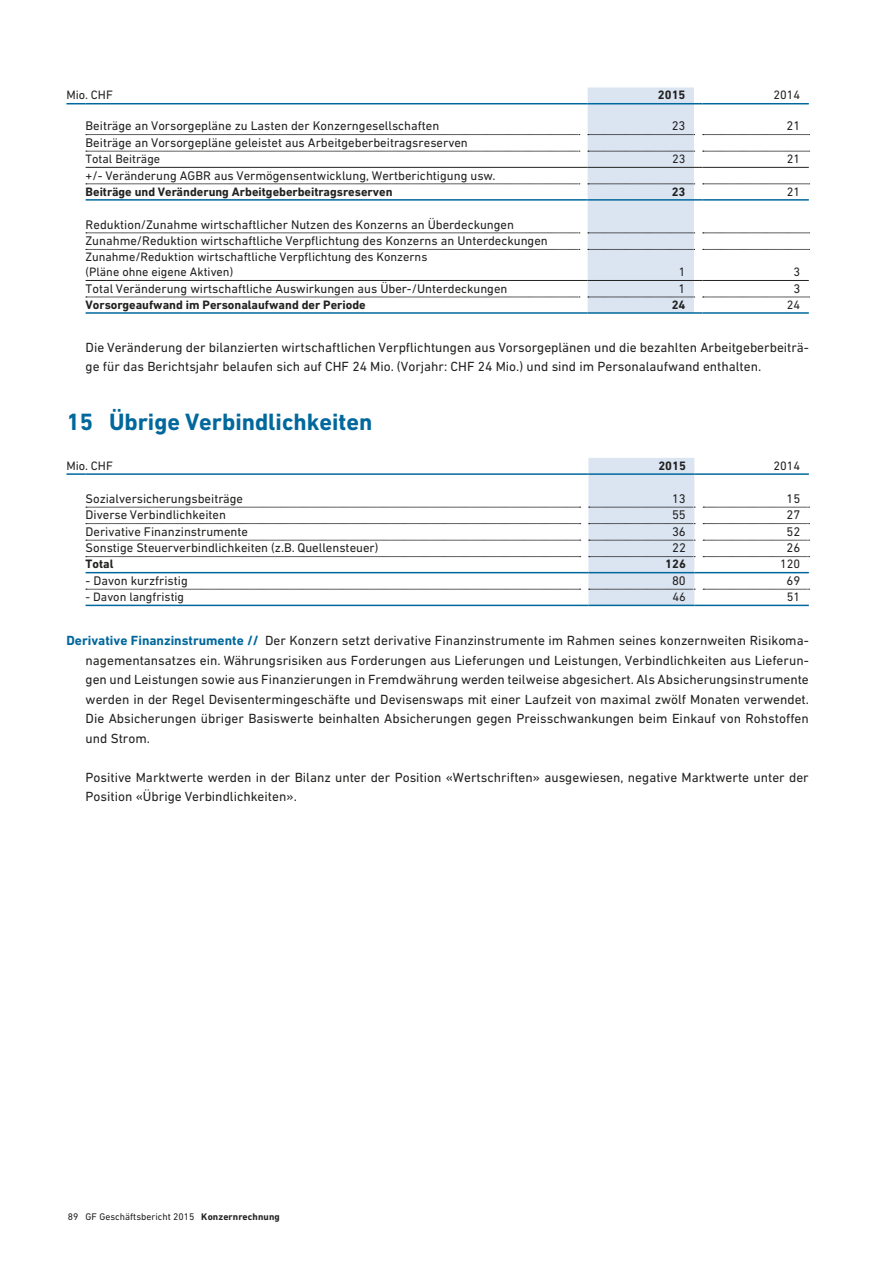
<style>
.page{position:relative;width:893px;height:1263px;background:#fff}
.page>*{position:absolute;margin:0;border:0;box-sizing:border-box;transform-origin:0 0}
.t1{font:700 24px "DIN Next W1 G";color:#00689c}
.t2{font:13.5px/19.5px "DIN Next W1 G";color:#222221}
.t3{font:12.75px/16.5px "DIN Next W1 G";color:#222221}
.t4{font:12.3px/14.9px "DIN Next W1 G";color:#222221}
.t5{font:700 12.3px "DIN Next W1 G";color:#222221}
.t6{font:9.75px "DIN Next W1 G";color:#222221}
.s1{font-weight:700;color:#00689c}
.s2{font-weight:700}
</style>
<div class="page">
<svg style="left:66px;top:103px;width:20px;height:1px"></svg>
<hr style="left:86px;top:103px;width:501px;height:1px;background:#00689c">
<hr style="left:86px;top:199px;width:501px;height:2px;background:#00689c">
<hr style="left:86px;top:312px;width:501px;height:2px;background:#00689c">
<svg style="left:86px;top:134px;width:494px;height:1px"></svg>
<svg style="left:86px;top:151px;width:494px;height:1px"></svg>
<svg style="left:86px;top:184px;width:494px;height:1px"></svg>
<svg style="left:86px;top:233px;width:494px;height:1px"></svg>
<svg style="left:86px;top:249px;width:494px;height:1px"></svg>
<svg style="left:86px;top:297px;width:494px;height:1px"></svg>
<hr style="left:86px;top:167px;width:501px;height:1px;background:#222221">
<hr style="left:86px;top:280px;width:501px;height:1px;background:#222221">
<svg style="left:587px;top:87px;width:222px;height:227px"></svg>
<hr style="left:702px;top:280px;width:106px;height:1px;background:#222221">
<hr style="left:66px;top:473px;width:20px;height:2px;background:#00689c">
<hr style="left:86px;top:473px;width:502px;height:2px;background:#00689c">
<hr style="left:694px;top:473px;width:114px;height:2px;background:#00689c">
<hr style="left:86px;top:572px;width:502px;height:1px;background:#00689c">
<hr style="left:694px;top:572px;width:114px;height:1px;background:#00689c">
<hr style="left:86px;top:605px;width:502px;height:1px;background:#00689c">
<hr style="left:588px;top:605px;width:106px;height:1px;background:#00689c">
<hr style="left:694px;top:605px;width:114px;height:1px;background:#00689c">
<svg style="left:86px;top:507px;width:494px;height:1px"></svg>
<svg style="left:703px;top:507px;width:106px;height:1px"></svg>
<svg style="left:86px;top:523px;width:494px;height:1px"></svg>
<svg style="left:703px;top:523px;width:106px;height:1px"></svg>
<svg style="left:86px;top:540px;width:494px;height:1px"></svg>
<svg style="left:703px;top:540px;width:106px;height:1px"></svg>
<svg style="left:86px;top:556px;width:494px;height:1px"></svg>
<svg style="left:703px;top:556px;width:106px;height:1px"></svg>
<svg style="left:86px;top:589px;width:494px;height:1px"></svg>
<svg style="left:588px;top:458px;width:107px;height:147px;background:#d1dce9"></svg>
<svg style="left:703px;top:589px;width:106px;height:1px"></svg>
<p class="t4" style="left:66px;top:89px;width:48px">Mio. CHF</p>
<p class="t5" style="left:658px;top:91px;width:29px">2015</p>
<p class="t4" style="left:773px;top:89px;width:28px">2014</p>
<p class="t3" style="left:86px;top:119px;width:355px">Beiträge an Vorsorgepläne zu Lasten der Konzerngesellschaften</p>
<p class="t3" style="left:671px;top:119px;width:15px">23</p>
<p class="t3" style="left:786px;top:119px;width:15px">21</p>
<p class="t3" style="left:86px;top:136px;width:384px">Beiträge an Vorsorgepläne geleistet aus Arbeitgeberbeitragsreserven</p>
<p class="t4" style="left:86px;top:153px;width:76px">Total Beiträge</p>
<p class="t4" style="left:672px;top:153px;width:15px">23</p>
<p class="t4" style="left:786px;top:153px;width:15px">21</p>
<p class="t3" style="left:86px;top:168px;width:411px">+/- Veränderung AGBR aus Vermögensentwicklung, Wertberichtigung usw.</p>
<p class="t5" style="left:86px;top:187px;width:308px">Beiträge und Veränderung Arbeitgeberbeitragsreserven</p>
<p class="t5" style="left:671px;top:187px;width:15px">23</p>
<p class="t4" style="left:786px;top:185px;width:15px">21</p>
<p class="t3" style="left:86px;top:217px;width:464px">Reduktion/Zunahme wirtschaftlicher Nutzen des Konzerns an Überdeckungen<br>Zunahme/Reduktion wirtschaftliche Verpflichtung des Konzerns an Unterdeckungen</p>
<p class="t4" style="left:86px;top:251px;width:343px">Zunahme/Reduktion wirtschaftliche Verpflichtung des Konzerns (Pläne ohne eigene Aktiven)</p>
<p class="t4" style="left:678px;top:266px;width:8px">1</p>
<p class="t4" style="left:793px;top:266px;width:8px">3</p>
<p class="t3" style="left:86px;top:281px;width:423px">Total Veränderung wirtschaftliche Auswirkungen aus Über-/Unterdeckungen</p>
<p class="t3" style="left:678px;top:281px;width:8px">1</p>
<p class="t3" style="left:793px;top:281px;width:8px">3</p>
<p class="t5" style="left:86px;top:300px;width:282px">Vorsorgeaufwand im Personalaufwand der Periode</p>
<p class="t5" style="left:671px;top:300px;width:15px">24</p>
<p class="t4" style="left:786px;top:298px;width:15px">24</p>
<p class="t2" style="left:86px;top:339px;width:724px">Die Veränderung der bilanzierten wirtschaftlichen Verpflichtungen aus Vorsorgeplänen und die bezahlten Arbeitgeberbeiträ&shy;ge für das Berichtsjahr belaufen sich auf CHF 24 Mio. (Vorjahr: CHF 24 Mio.) und sind im Personalaufwand enthalten.</p>
<h1 class="t1" style="left:66px;top:413px;width:307px">15 Übrige Verbindlichkeiten</h1>
<p class="t4" style="left:66px;top:460px;width:48px">Mio. CHF</p>
<p class="t5" style="left:658px;top:461px;width:29px">2015</p>
<p class="t4" style="left:773px;top:460px;width:28px">2014</p>
<p class="t3" style="left:86px;top:492px;width:159px">Sozialversicherungsbeiträge</p>
<p class="t3" style="left:672px;top:492px;width:15px">13</p>
<p class="t3" style="left:786px;top:492px;width:15px">15</p>
<p class="t3" style="left:86px;top:508px;width:142px">Diverse Verbindlichkeiten</p>
<p class="t3" style="left:672px;top:508px;width:15px">55</p>
<p class="t3" style="left:786px;top:508px;width:15px">27</p>
<p class="t3" style="left:86px;top:525px;width:164px">Derivative Finanzinstrumente</p>
<p class="t3" style="left:672px;top:525px;width:15px">36</p>
<p class="t3" style="left:786px;top:525px;width:15px">52</p>
<p class="t3" style="left:86px;top:541px;width:294px">Sonstige Steuerverbindlichkeiten (z.B. Quellensteuer)</p>
<p class="t3" style="left:672px;top:541px;width:15px">22</p>
<p class="t3" style="left:786px;top:541px;width:15px">26</p>
<p class="t5" style="left:86px;top:560px;width:29px">Total</p>
<p class="t5" style="left:665px;top:560px;width:22px">126</p>
<p class="t4" style="left:780px;top:558px;width:22px">120</p>
<p class="t3" style="left:86px;top:574px;width:104px">- Davon kurzfristig</p>
<p class="t3" style="left:672px;top:574px;width:15px">80</p>
<p class="t3" style="left:786px;top:574px;width:15px">69</p>
<p class="t4" style="left:86px;top:591px;width:100px">- Davon langfristig</p>
<p class="t4" style="left:672px;top:591px;width:15px">46</p>
<p class="t4" style="left:786px;top:591px;width:15px">51</p>
<p class="t2" style="left:86px;top:632px;width:725px;text-align:justify;text-indent:-19px"><span class="s1">Derivative Finanzinstrumente //</span> Der Konzern setzt derivative Finanzinstrumente im Rahmen seines konzernweiten Risikoma&shy;nagementansatzes ein. Währungsrisiken aus Forderungen aus Lieferungen und Leistungen, Verbindlichkeiten aus Lieferun&shy;gen und Leistungen sowie aus Finanzierungen in Fremdwährung werden teilweise abgesichert. Als Absicherungsinstrumente werden in der Regel Devisentermingeschäfte und Devisenswaps mit einer Laufzeit von maximal zwölf Monaten verwendet.<br>Die Absicherungen übriger Basiswerte beinhalten Absicherungen gegen Preisschwankungen beim Einkauf von Rohstoffen und Strom.</p>
<p class="t2" style="left:86px;top:769px;width:724px">Positive Marktwerte werden in der Bilanz unter der Position «Wertschriften» ausgewiesen, negative Marktwerte unter der<br>Position «Übrige Verbindlichkeiten».</p>
<p class="t6" style="left:68px;top:1213px;width:213px">89 GF Geschäftsbericht 2015 <span class="s2">Konzernrechnung</span></p>
</div>
